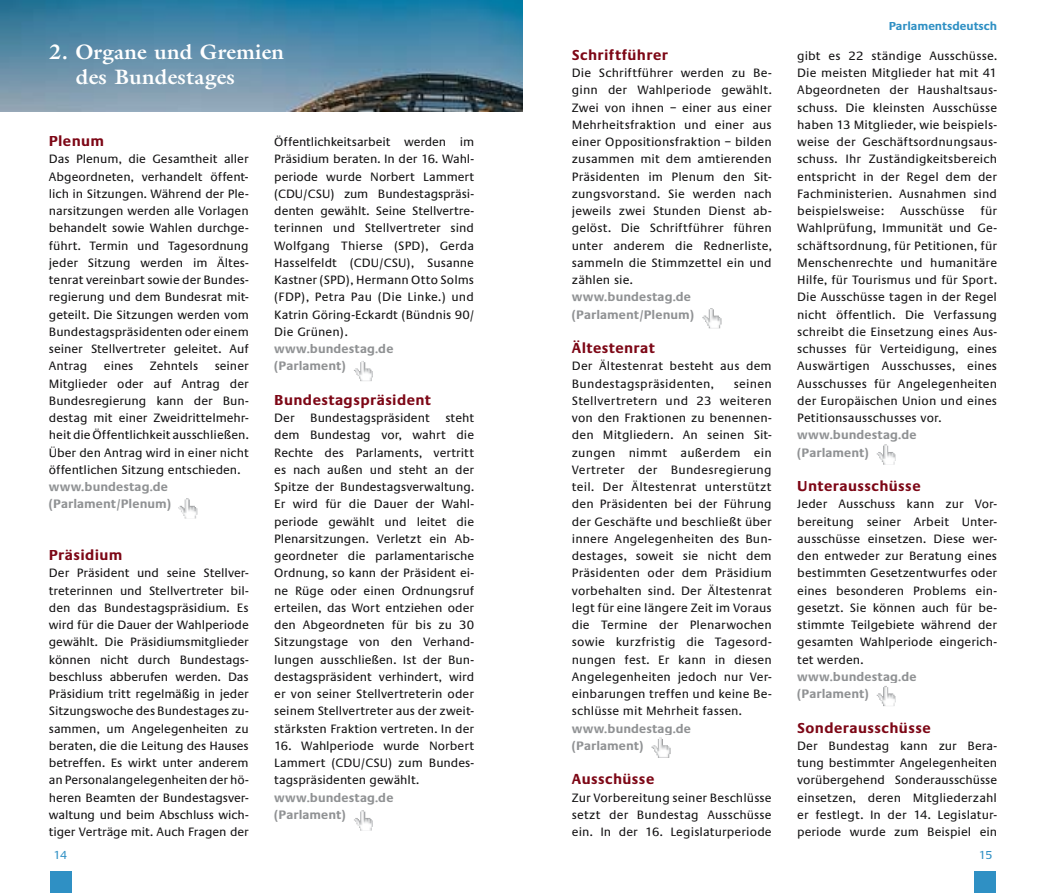
<style>
.page{position:relative;width:1046px;height:893px;background:#fff}
.page>*{position:absolute;margin:0;border:0;box-sizing:border-box;transform-origin:0 0}
.t1{font:700 21px/25.5px "Galliard";letter-spacing:.01em;color:#fff}
.t2{font:700 15px "Praxis EF";letter-spacing:.025em;color:#7d0716}
.t3{font:700 12.75px/17.2px "Praxis EF";letter-spacing:.01em;color:#909294}
.t4{font:12.6px/17.2px "Praxis EF";letter-spacing:.005em;color:#141314;text-align:justify}
.t5{font:700 12px "Praxis EF";color:#2f90c4}
.t6{font:12px "Praxis EF";color:#2f90c4}
</style>
<div class="page">
<div style="left:50px;top:872px;width:21px;height:21px;background:#2f90c4"></div>
<div style="left:975px;top:872px;width:21px;height:21px;background:#2f90c4"></div>
<img style="left:1px;top:0;width:522px;height:112px">
<img style="left:354px;top:361px;width:19px;height:20px">
<img style="left:354px;top:810px;width:19px;height:21px">
<img style="left:702px;top:308px;width:19px;height:20px">
<img style="left:652px;top:738px;width:19px;height:20px">
<img style="left:877px;top:444px;width:19px;height:21px">
<img style="left:877px;top:686px;width:19px;height:20px">
<img style="left:178px;top:498px;width:19px;height:20px">
<h1 class="t1" style="left:76px;top:41px;width:210px;text-indent:-27px">2. Organe und Gremien des Bundestages</h1>
<p class="t2" style="left:49px;top:135px;width:57px">Plenum</p>
<p class="t4" style="left:49px;top:152px;width:201px">Das Plenum, die Gesamtheit aller Abgeordneten, verhandelt öf fent&shy;lich in Sitzungen. Während der Ple&shy;narsitzungen werden alle Vorlagen behandelt sowie Wah len durchge&shy;führt. Termin und Tagesordnung jeder Sitzung werden im Ältes&shy;tenrat vereinbart sowie der Bun des&shy;regierung und dem Bun des rat mit&shy;geteilt. Die Sitzungen werden vom Bundestagspräsidenten oder einem seiner Stellvertreter geleitet. Auf Antrag</p>
<p class="t4" style="left:49px;top:359px;width:201px;text-indent:166px">seiner Mitglieder oder auf Antrag der Bundesregierung kann der Bun&shy;destag mit einer Zweidrittel mehr&shy;heit die Öffentlichkeit aus schließen.<br>Über den Antrag wird in einer nicht öffentlichen Sitzung entschieden.</p>
<p class="t3" style="left:49px;top:479px;width:124px">www.bundestag.de (Parlament/Plenum)</p>
<p class="t2" style="left:49px;top:549px;width:75px">Präsidium</p>
<p class="t4" style="left:49px;top:566px;width:201px">Der Präsident und seine Stellver&shy;treterinnen und Stellvertreter bil&shy;den das Bundestagspräsidium. Es wird für die Dauer der Wahlperiode ge wählt. Die Präsi diumsmitglieder kön nen nicht durch Bun des tags - beschluss abbe ru fen werden. Das Präsidium tritt regelmäßig in jeder Sit zungs woche des Bundes tages zu&shy;sam men, um Angelegen heiten zu be raten, die die Leitung des Hauses betreffen. Es wirkt unter anderem an Per so nal an ge legen hei ten der hö&shy;heren Beamten der Bun des tags ver&shy;waltung und beim Ab schluss wich&shy;tiger Verträge mit. Auch Fragen der</p>
<p class="t4" style="left:104px;top:359px;width:31px">eines</p>
<p class="t4" style="left:150px;top:359px;width:50px">Zehntels</p>
<p class="t4" style="left:274px;top:134px;width:201px">Öffentlich keits ar beit werden im Präsi dium beraten. In der 16. Wahl&shy;periode wurde Nor bert Lammert (CDU/CSU) zum Bun des tags präsi&shy;denten ge wählt. Seine Stellver tre&shy;terinnen und Stell ver treter sind Wolf gang Thierse (SPD), Gerda Has sel feldt (CDU/CSU), Susanne Kastner (SPD), Hermann Otto Solms (FDP), Petra Pau (Die Linke.) und Katrin Göring-Eckardt (Bündnis 90/ Die Grünen).</p>
<p class="t3" style="left:274px;top:341px;width:121px">www.bundestag.de (Parlament)</p>
<p class="t2" style="left:274px;top:394px;width:158px">Bundestagspräsident</p>
<p class="t4" style="left:274px;top:410px;width:201px">Der Bundestagspräsident steht dem Bundestag vor, wahrt die Rechte des Parlaments, vertritt es nach außen und steht an der Spitze der Bundestagsverwaltung.<br>Er wird für die Dauer der Wahl&shy;periode gewählt und leitet die Plenar sitzungen. Verletzt ein Ab&shy;ge ordneter die parlamentarische Ordnung, so kann der Präsident ei&shy;ne Rüge oder einen Ordnungsruf erteilen, das Wort entziehen oder den Abgeordneten für bis zu 30<br>Sitzungstage von den Verhand&shy;lungen ausschließen. Ist der Bun&shy;destagspräsident verhindert, wird er von seiner Stellvertreterin oder seinem Stellvertreter aus der zweit&shy;stärksten Fraktion vertreten. In der</p>
<p class="t4" style="left:274px;top:738px;width:201px">16. Wahlperiode wurde Norbert Lammert (CDU/CSU) zum Bundes&shy;tags präsidenten gewählt.</p>
<p class="t3" style="left:274px;top:790px;width:121px">www.bundestag.de (Parlament)</p>
<p class="t2" style="left:572px;top:49px;width:98px">Schriftführer</p>
<p class="t4" style="left:572px;top:65px;width:201px">Die Schriftführer werden zu Be&shy;ginn der Wahlperiode gewählt.<br>Zwei von ihnen – einer aus einer Mehr heits fraktion und einer aus einer Oppo sitionsfraktion – bilden zu sammen mit dem amtierenden Präsidenten im Plenum den Sit&shy;zungsvorstand. Sie werden nach jeweils zwei Stunden Dienst ab&shy;gelöst. Die Schriftführer führen unter anderem die Rednerliste, sammeln die Stimmzettel ein und zählen sie.</p>
<p class="t3" style="left:572px;top:289px;width:124px">www.bundestag.de (Parlament/Plenum)</p>
<p class="t2" style="left:572px;top:342px;width:84px">Ältestenrat</p>
<p class="t4" style="left:572px;top:359px;width:201px">Der Ältestenrat besteht aus dem<br>Bundestagspräsi denten,</p>
<p class="t4" style="left:572px;top:376px;width:201px;text-indent:162px">seinen Stell ver tretern und 23 weiteren von den Fraktionen zu benennen&shy;den Mit glie dern. An seinen Sit&shy;zungen nimmt außerdem ein Vertreter der Bundes re gierung teil. Der Äl tes tenrat unterstützt den Prä siden ten bei der Füh rung der Geschäfte und beschließt über innere Angele gen heiten des Bun&shy;des tages, soweit sie nicht dem Präsi denten oder dem Präsidium vor behalten sind. Der Ältestenrat legt für eine längere Zeit im Voraus die Termine der Plenar wochen sowie kurzfris tig die Tages ord&shy;nungen fest. Er kann in diesen Angele gen heiten jedoch nur Ver&shy;einbarungen treffen und keine Be&shy;schlüsse mit Mehrheit fassen.</p>
<p class="t3" style="left:572px;top:721px;width:121px">www.bundestag.de (Parlament)</p>
<p class="t2" style="left:572px;top:773px;width:84px">Ausschüsse</p>
<p class="t4" style="left:572px;top:790px;width:201px">Zur Vorbereitung seiner Beschlüsse setzt der Bundestag Ausschüsse ein. In der 16. Legislaturperiode</p>
<p class="t5" style="left:889px;top:22px;width:110px">Parlamentsdeutsch</p>
<p class="t4" style="left:797px;top:48px;width:201px">gibt es 22 ständige Ausschüsse.<br>Die meisten Mitglieder hat mit 41<br>Abgeordneten der Haushalts aus&shy;schuss. Die kleinsten Ausschüsse haben 13 Mitglieder, wie beispiels&shy;weise der Geschäftsordnungsaus&shy;schuss. Ihr Zuständigkeitsbereich entspricht in der Regel dem der Fach mini s te rien. Ausna hmen sind bei spiels weise:</p>
<p class="t4" style="left:797px;top:203px;width:201px;text-indent:183px">für Wahl prüfung, Immuni tät und Ge - schäfts ordnung, für Petitionen, für Menschenrechte und humani täre Hilfe, für Tou rismus und für Sport.<br>Die Aus schüsse tagen in der Regel nicht öffentlich. Die Verfas sung schreibt die Ein setzung eines Aus&shy;schusses für Verteidigung, eines Aus wär tigen Ausschusses, eines Aus schus ses für Angelegenheiten der Europäischen Union und eines Peti tionsausschusses vor.</p>
<p class="t3" style="left:797px;top:427px;width:121px">www.bundestag.de (Parlament)</p>
<p class="t2" style="left:797px;top:480px;width:125px">Unterausschüsse</p>
<p class="t4" style="left:797px;top:497px;width:201px">Jeder Ausschuss kann zur Vor&shy;be reitung seiner Arbeit Unter&shy;ausschüsse einsetzen. Diese wer&shy;den entweder zur Beratung eines bestimmten Gesetzentwurfes oder eines besonderen Problems ein&shy;ge setzt. Sie können auch für be&shy;stimm te Teil gebiete während der ge samten Wahlperiode eingerich&shy;tet werden.</p>
<p class="t3" style="left:797px;top:669px;width:121px">www.bundestag.de (Parlament)</p>
<p class="t2" style="left:797px;top:722px;width:135px">Sonderausschüsse</p>
<p class="t4" style="left:797px;top:738px;width:201px">Der Bundestag kann zur Bera&shy;tung bestimmter Angelegenheiten vorübergehend Sonderausschüsse einsetzen, deren Mitgliederzahl er festlegt. In der 14. Legislatur&shy;pe riode wurde zum Beispiel ein</p>
<p class="t4" style="left:900px;top:203px;width:66px">Aus schüsse</p>
<p class="t6" style="left:54px;top:851px;width:15px">14</p>
<p class="t6" style="left:979px;top:851px;width:15px">15</p>
</div>
